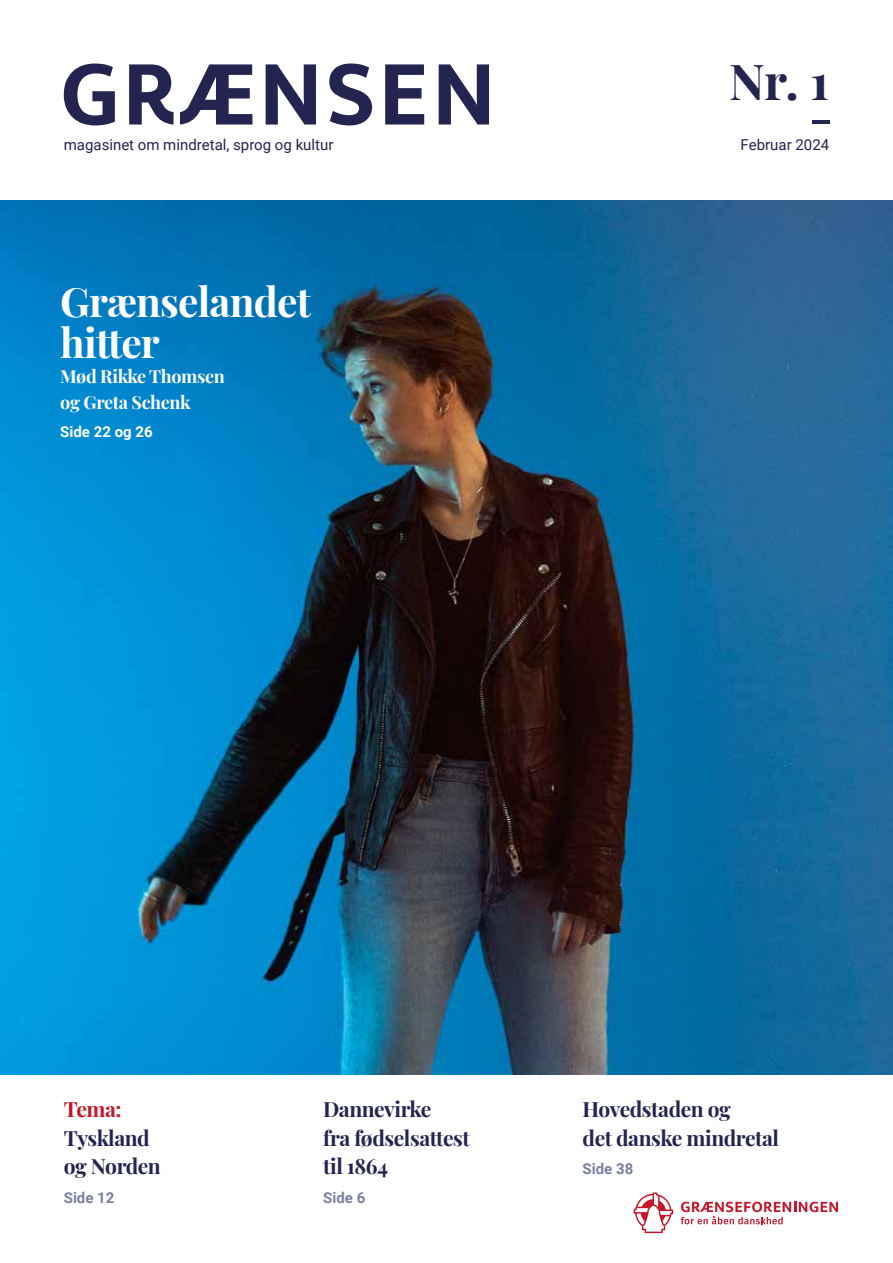
<style>
.page{position:relative;width:893px;height:1263px;background:#fff}
.page>*{position:absolute;margin:0;border:0;box-sizing:border-box;transform-origin:0 0}
.t1{font:700 49.5px "Playfair Display";color:#23244f}
.t2{font:700 40.5px/40.5px "Playfair Display";letter-spacing:-.02em;color:#fff}
.t3{font:700 21px/28.5px "Playfair Display";letter-spacing:-.02em;color:#23244f}
.t4{font:700 21px "Playfair Display";color:#c61629}
.t5{font:700 18px/25.5px "Playfair Display";letter-spacing:-.02em;color:#fff}
.t6{font:15px "Roboto";color:#23244f}
.t7{font:700 15px "Roboto";color:#7a81a0}
.t8{font:700 15px "Roboto";color:#fff}
</style>
<div class="page">
<img style="left:0;top:201px;width:893px;height:874px">
<svg style="left:64px;top:64px;width:51px;height:61px"></svg>
<svg style="left:266px;top:64px;width:50px;height:61px"></svg>
<svg style="left:439px;top:64px;width:50px;height:61px"></svg>
<svg style="left:329px;top:64px;width:43px;height:61px"></svg>
<svg style="left:385px;top:64px;width:39px;height:61px"></svg>
<svg style="left:129px;top:64px;width:45px;height:61px"></svg>
<svg style="left:180px;top:64px;width:72px;height:61px"></svg>
<hr style="left:812px;top:120px;width:17px;height:3px;background:#23244f">
<svg style="left:634px;top:1192px;width:39px;height:41px"></svg>
<svg style="left:681px;top:1202px;width:157px;height:22px"></svg>
<h1 class="t1" style="left:729px;top:42px;width:102px">Nr. 1</h1>
<p class="t6" style="left:64px;top:135px;width:271px">magasinet om mindretal, sprog og kultur</p>
<p class="t6" style="left:740px;top:135px;width:90px">Februar 2024</p>
<h2 class="t2" style="left:60px;top:278px;width:252px">Grænselandet hitter</h2>
<p class="t5" style="left:60px;top:362px;width:166px">Mød Rikke Thomsen og Greta Schenk</p>
<p class="t8" style="left:60px;top:421px;width:94px">Side 22 og 26</p>
<p class="t4" style="left:64px;top:1093px;width:59px">Tema:</p>
<p class="t3" style="left:64px;top:1122px;width:99px">Tyskland og Norden</p>
<p class="t7" style="left:64px;top:1187px;width:52px">Side 12</p>
<p class="t3" style="left:323px;top:1093px;width:148px">Dannevirke<br>fra fødselsattest til 1864</p>
<p class="t7" style="left:323px;top:1187px;width:44px">Side 6</p>
<p class="t3" style="left:583px;top:1093px;width:198px">Hovedstaden og<br>det danske mindretal</p>
<p class="t7" style="left:583px;top:1158px;width:52px">Side 38</p>
</div>
